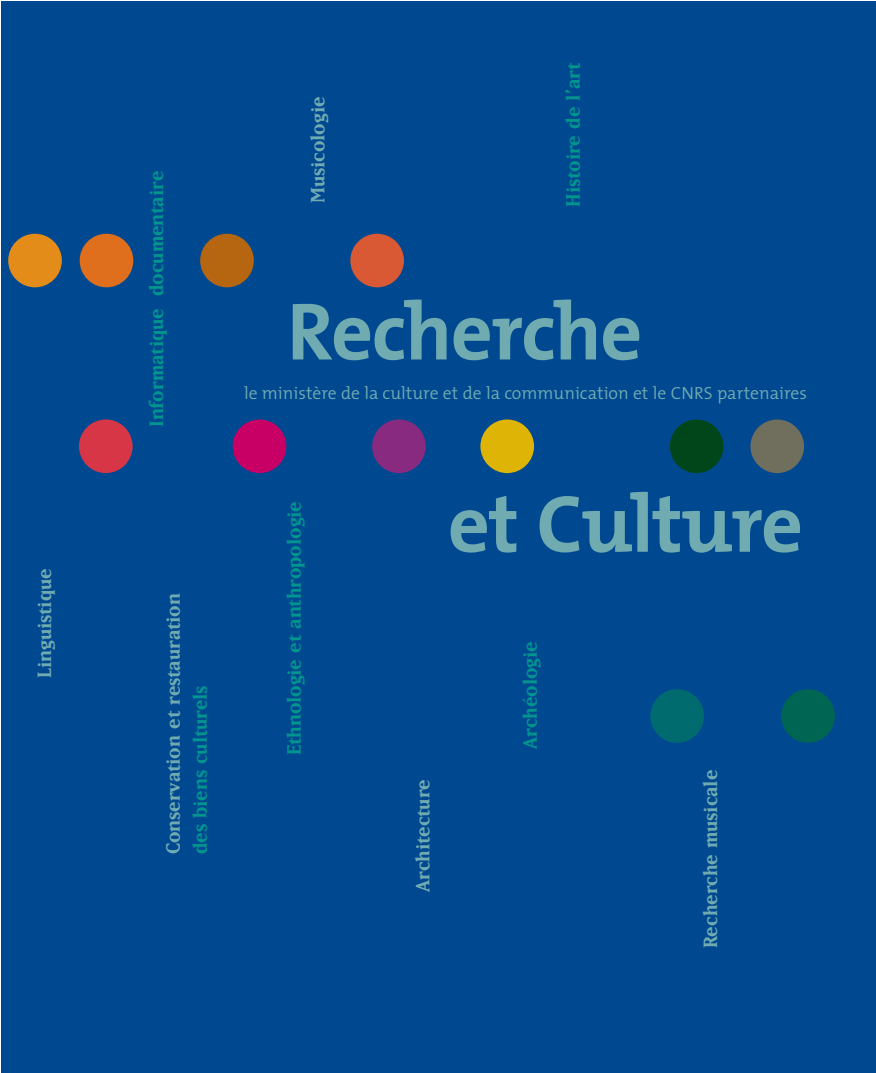
<style>
.page{position:relative;width:876px;height:1073px;background:#fff}
.page>*{position:absolute;margin:0;border:0;box-sizing:border-box;transform-origin:0 0}
.t1{font:700 81.9px "The Mix";letter-spacing:-.02em;color:#70abb2}
.t2{font:700 22.65px "Matrix";color:#00958e}
.t3{font:700 22.65px "Matrix";color:#70abb2}
.t4{font:300 17.7px "The Mix";color:#70abb2}
</style>
<div class="page">
<div style="left:1px;top:1px;width:874px;height:1071px;background:#004990"></div>
<div style="left:8px;top:234px;width:54px;height:53px;background:#e38c1a;border-radius:50%"></div>
<div style="left:80px;top:234px;width:53px;height:53px;background:#df6f1d;border-radius:50%"></div>
<div style="left:200px;top:234px;width:54px;height:53px;background:#b66611;border-radius:50%"></div>
<div style="left:350px;top:234px;width:54px;height:53px;background:#d95935;border-radius:50%"></div>
<div style="left:372px;top:419px;width:53px;height:54px;background:#892a81;border-radius:50%"></div>
<div style="left:669px;top:419px;width:54px;height:54px;background:#00461b;border-radius:50%"></div>
<div style="left:781px;top:689px;width:53px;height:54px;background:#006553;border-radius:50%"></div>
<div style="left:750px;top:419px;width:53px;height:54px;background:#706e5c;border-radius:50%"></div>
<div style="left:650px;top:689px;width:53px;height:54px;background:#006b6e;border-radius:50%"></div>
<div style="left:480px;top:419px;width:54px;height:54px;background:#deb407;border-radius:50%"></div>
<div style="left:79px;top:419px;width:54px;height:54px;background:#d73647;border-radius:50%"></div>
<div style="left:233px;top:419px;width:53px;height:54px;background:#c80066;border-radius:50%"></div>
<p class="t3" style="left:37px;top:677px;width:110px;rotate:-90deg">Linguistique</p>
<p class="t2" style="left:149px;top:427px;width:258px;rotate:-90deg">Informatique documentaire</p>
<p class="t3" style="left:165px;top:854px;width:263px;rotate:-90deg">Conservation et restauration</p>
<p class="t2" style="left:193px;top:854px;width:170px;rotate:-90deg">des biens culturels</p>
<p class="t3" style="left:310px;top:203px;width:108px;rotate:-90deg">Musicologie</p>
<p class="t2" style="left:565px;top:207px;width:145px;rotate:-90deg">Histoire de l’art</p>
<h1 class="t1" style="left:287px;top:299px;width:357px">Recherche</h1>
<p class="t4" style="left:244px;top:386px;width:564px">le ministère de la culture et de la communication et le CNRS partenaires</p>
<p class="t2" style="left:286px;top:755px;width:256px;rotate:-90deg">Ethnologie et anthropologie</p>
<h1 class="t1" style="left:447px;top:492px;width:357px">et Culture</h1>
<p class="t3" style="left:415px;top:892px;width:114px;rotate:-90deg">Architecture</p>
<p class="t2" style="left:522px;top:749px;width:109px;rotate:-90deg">Archéologie</p>
<p class="t3" style="left:702px;top:948px;width:180px;rotate:-90deg">Recherche musicale</p>
</div>
